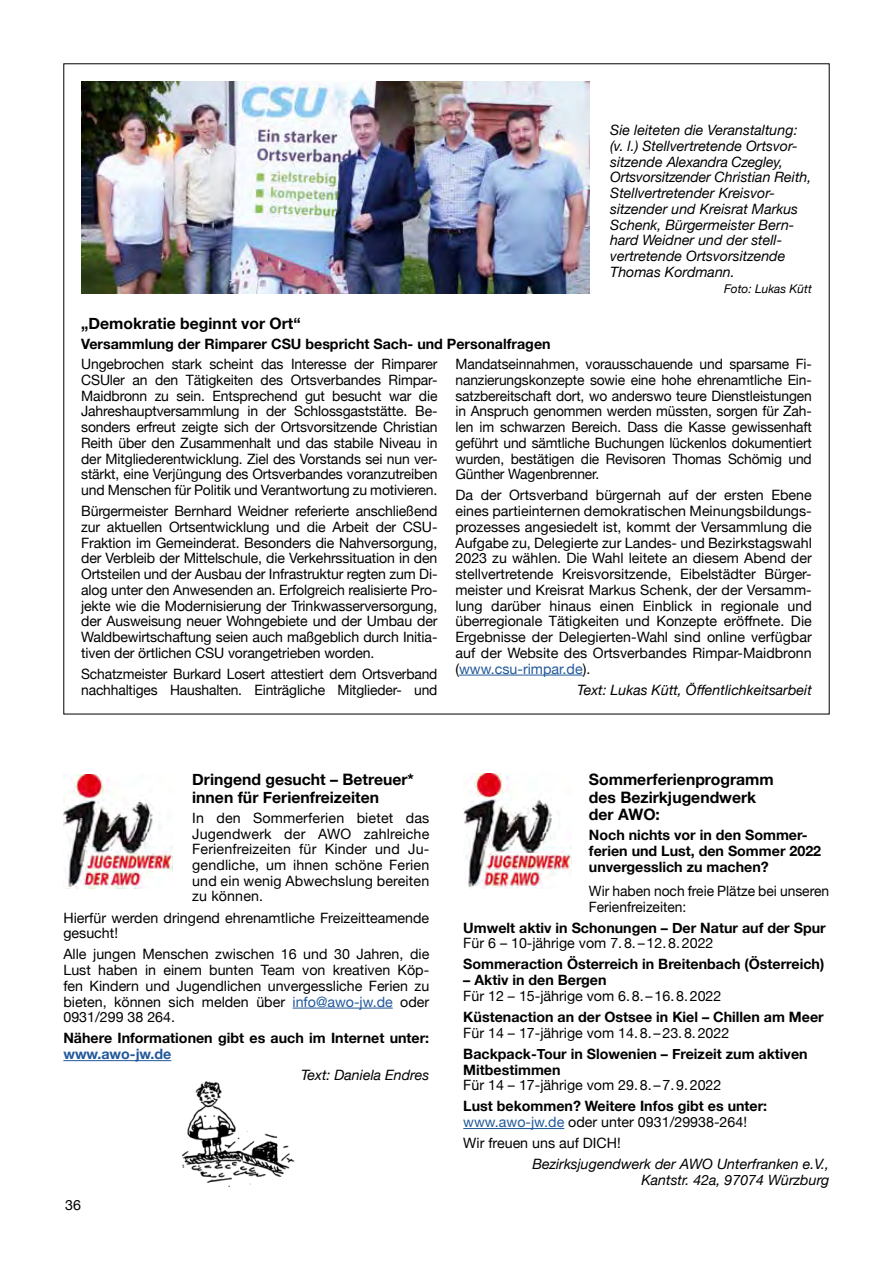
<style>
.page{position:relative;width:893px;height:1263px;background:#fff}
.page>*{position:absolute;margin:0;border:0;box-sizing:border-box;transform-origin:0 0}
.t1{font:700 15.75px/17.2px "Helvetica Neue";color:#000}
.t2{font:14.25px/15.8px "Helvetica Neue";color:#000;text-align:justify}
.t3{font:700 14.25px/15.8px "Helvetica Neue";color:#000}
.t4{font:italic 14.25px/15.8px "Helvetica Neue";color:#000;text-align:right}
.t5{font:700 14.25px "Helvetica Neue";color:#22599b}
.t6{font:italic 12px "Helvetica Neue";color:#000}
.s1{color:#22599b}
.s2{font-weight:400;color:#22599b}
.s3{font-weight:400}
</style>
<div class="page">
<hr style="left:292px;top:1008px;width:101px;height:1px;background:#22599b">
<hr style="left:63px;top:1060px;width:108px;height:1px;background:#22599b">
<img style="left:63px;top:774px;width:109px;height:115px">
<img style="left:182px;top:1081px;width:113px;height:105px">
<hr style="left:463px;top:1128px;width:101px;height:1px;background:#22599b">
<img style="left:463px;top:774px;width:109px;height:114px">
<img style="left:81px;top:81px;width:508px;height:213px">
<hr style="left:459px;top:675px;width:124px;height:1px;background:#22599b">
<p class="t4" style="left:610px;top:123px;width:203px;text-align:left">Sie leiteten die Veranstaltung: (v. l.) Stellvertretende Ortsvor&shy;sitzende Alexandra Czegley,<br>Ortsvorsitzender Christian Reith,<br>Stellvertretender Kreisvor&shy;sitzender und Kreisrat Markus<br>Schenk, Bürgermeister Bern&shy;hard Weidner und der stell&shy;vertretende Ortsvorsitzende<br>Thomas Kordmann.</p>
<p class="t6" style="left:724px;top:280px;width:89px">Foto: Lukas Kütt</p>
<p class="t1" style="left:81px;top:315px;width:221px">„Demokratie beginnt vor Ort“</p>
<p class="t3" style="left:81px;top:336px;width:471px">Versammlung der Rimparer CSU bespricht Sach- und Personalfragen</p>
<p class="t2" style="left:81px;top:357px;width:358px">Ungebrochen stark scheint das Interesse der Rimparer CSUler an den Tätigkeiten des Ortsverbandes Rimpar-Maidbronn zu sein. Entsprechend gut besucht war die Jahreshauptversammlung in der Schlossgaststätte. Be&shy;sonders erfreut zeigte sich der Ortsvorsitzende Christian Reith über den Zusammenhalt und das stabile Niveau in der Mitgliederentwicklung. Ziel des Vorstands sei nun ver&shy;stärkt, eine Verjüngung des Ortsverbandes voranzutreiben und Menschen für Politik und Verantwortung zu motivieren.</p>
<p class="t2" style="left:81px;top:504px;width:358px">Bürgermeister Bernhard Weidner referierte anschließend zur aktuellen Ortsentwicklung und die Arbeit der CSU-Fraktion im Gemeinderat. Besonders die Nahversorgung, der Verbleib der Mittelschule, die Verkehrssituation in den Ortsteilen und der Ausbau der Infrastruktur regten zum Di&shy;alog unter den Anwesenden an. Erfolgreich realisierte Pro&shy;jekte wie die Modernisierung der Trinkwasserversorgung, der Ausweisung neuer Wohngebiete und der Umbau der Waldbewirtschaftung seien auch maßgeblich durch Initia&shy;tiven der örtlichen CSU vorangetrieben worden.</p>
<p class="t2" style="left:81px;top:667px;width:358px">Schatzmeister Burkard Losert attestiert dem Ortsverband nachhaltiges Haushalten. Einträgliche Mitglieder- und</p>
<p class="t2" style="left:455px;top:357px;width:358px">Mandatseinnahmen, vorausschauende und sparsame Fi&shy;nanzierungskonzepte sowie eine hohe ehrenamtliche Ein&shy;satzbereitschaft dort, wo anderswo teure Dienstleistungen in Anspruch genommen werden müssten, sorgen für Zah&shy;len im schwarzen Bereich. Dass die Kasse gewissenhaft geführt und sämtliche Buchungen lückenlos dokumentiert wurden, bestätigen die Revisoren Thomas Schömig und Günther Wagenbrenner.</p>
<p class="t2" style="left:455px;top:488px;width:358px">Da der Ortsverband bürgernah auf der ersten Ebene eines partieinternen demokratischen Meinungsbildungs&shy;prozesses angesiedelt ist, kommt der Versammlung die Aufgabe zu, Delegierte zur Landes- und Bezirkstagswahl 2023 zu wählen. Die Wahl leitete an diesem Abend der stellvertretende Kreisvorsitzende, Eibelstädter Bürger&shy;meister und Kreisrat Markus Schenk, der der Versamm&shy;lung darüber hinaus einen Einblick in regionale und überregionale Tätigkeiten und Konzepte eröffnete. Die Ergebnisse der Delegierten-Wahl sind online verfügbar auf der Website des Ortsverbandes Rimpar-Maidbronn (<span class="s1">www.csu-rimpar.de</span>).</p>
<p class="t4" style="left:577px;top:682px;width:236px">Text: Lukas Kütt, Öffentlichkeitsarbeit</p>
<p class="t1" style="left:192px;top:772px;width:223px">Dringend gesucht – Betreuer* innen für Ferienfreizeiten</p>
<p class="t2" style="left:192px;top:811px;width:239px">In den Sommerferien bietet das Jugendwerk der AWO zahlreiche Ferienfreizeiten für Kinder und Ju&shy;gendliche, um ihnen schöne Ferien und ein wenig Abwechslung bereiten zu können.</p>
<p class="t2" style="left:63px;top:910px;width:367px">Hierfür werden dringend ehrenamtliche Freizeitteamende gesucht!</p>
<p class="t2" style="left:63px;top:947px;width:367px">Alle jungen Menschen zwischen 16 und 30 Jahren, die Lust haben in einem bunten Team von kreativen Köp&shy;fen Kindern und Jugendlichen unvergessliche Ferien zu bieten, können sich melden über <span class="s1">info@awo-jw.de</span> oder 0931/299 38 264.</p>
<p class="t3" style="left:63px;top:1031px;width:367px">Nähere Informationen gibt es auch im Internet unter:</p>
<p class="t5" style="left:63px;top:1043px;width:109px">www.awo-jw.de</p>
<p class="t4" style="left:301px;top:1068px;width:130px">Text: Daniela Endres</p>
<p class="t2" style="left:65px;top:1197px;width:17px">36</p>
<p class="t1" style="left:589px;top:772px;width:186px">Sommerferienprogramm des Bezirkjugendwerk der AWO:</p>
<p class="t3" style="left:589px;top:827px;width:234px">Noch nichts vor in den Sommer&shy;ferien und Lust, den Sommer 2022 unvergesslich zu machen?</p>
<p class="t2" style="left:589px;top:884px;width:242px">Wir haben noch freie Plätze bei unseren<br>Ferienfreizeiten:</p>
<p class="t3" style="left:463px;top:920px;width:364px">Umwelt aktiv in Schonungen – Der Natur auf der Spur</p>
<p class="t2" style="left:463px;top:936px;width:252px">Für 6 – 10-jährige vom 7.8.–12.8.2022</p>
<p class="t3" style="left:463px;top:957px;width:362px">Sommeraction Österreich in Breitenbach (Österreich)</p>
<p class="t3" style="left:463px;top:972px;width:145px">– Aktiv in den Bergen</p>
<p class="t2" style="left:463px;top:989px;width:260px">Für 12 – 15-jährige vom 6.8. –16.8.2022</p>
<p class="t3" style="left:463px;top:1009px;width:362px">Küstenaction an der Ostsee in Kiel – Chillen am Meer</p>
<p class="t2" style="left:463px;top:1025px;width:268px">Für 14 – 17-jährige vom 14.8.–23.8.2022</p>
<p class="t3" style="left:463px;top:1046px;width:346px">Backpack-Tour in Slowenien – Freizeit zum aktiven<br>Mitbestimmen</p>
<p class="t2" style="left:463px;top:1078px;width:260px">Für 14 – 17-jährige vom 29.8.–7.9.2022</p>
<p class="t3" style="left:463px;top:1099px;width:305px">Lust bekommen? Weitere Infos gibt es unter: <span class="s2">www.awo-jw.de</span> <span class="s3">oder unter 0931/29938-264!</span></p>
<p class="t2" style="left:463px;top:1136px;width:159px">Wir freuen uns auf DICH!</p>
<p class="t4" style="left:532px;top:1157px;width:298px">Bezirksjugendwerk der AWO Unterfranken e.V.,<br>Kantstr. 42a, 97074 Würzburg</p>
</div>
